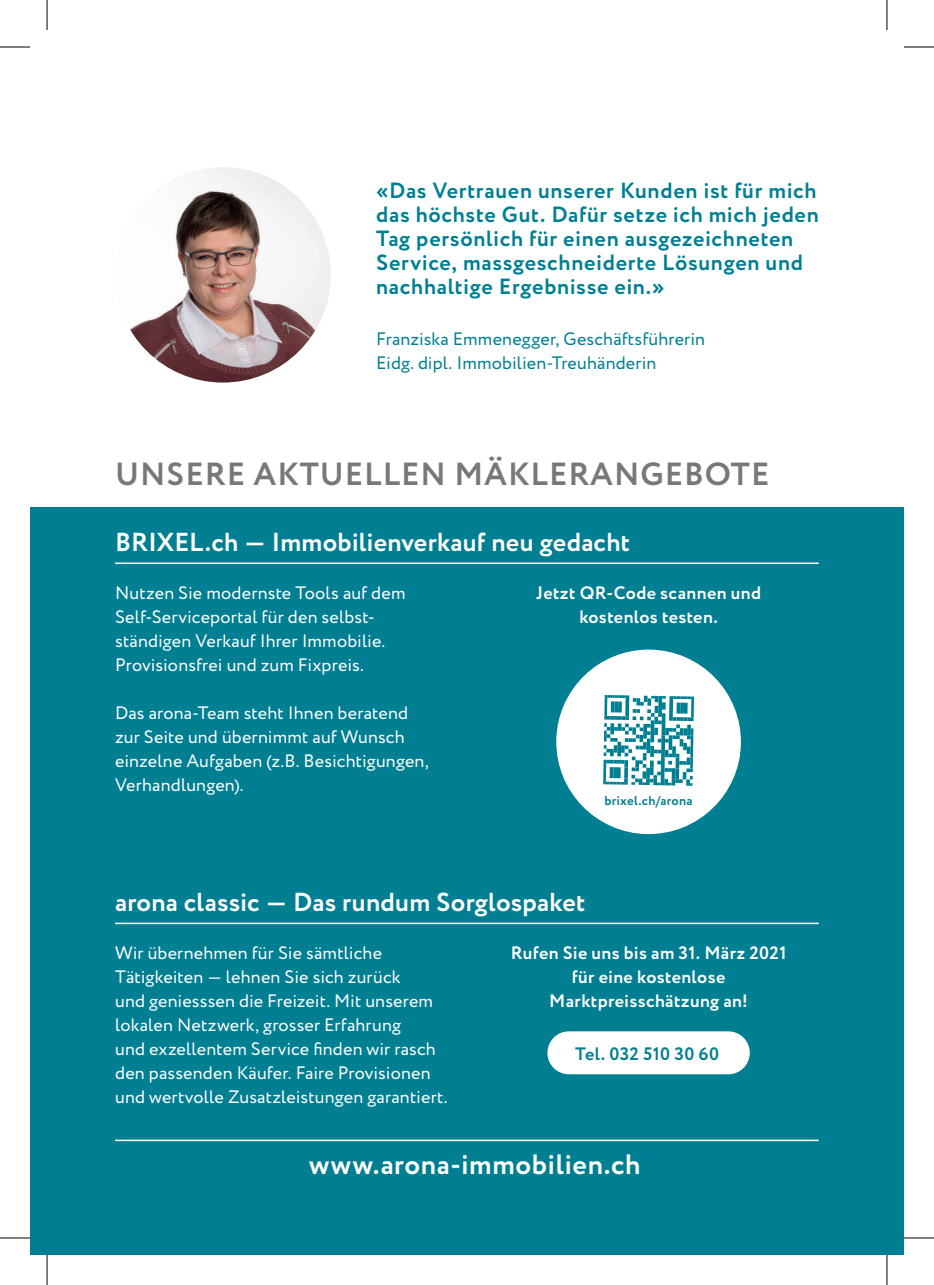
<style>
.page{position:relative;width:934px;height:1285px;background:#fff}
.page>*{position:absolute;margin:0;border:0;box-sizing:border-box;transform-origin:0 0}
.t1{font:700 32px "Circe";letter-spacing:.03em;color:#76787b}
.t2{font:700 28px "Circe";letter-spacing:.02em;color:#fff}
.t3{font:700 26px "Circe";letter-spacing:.005em;color:#fff}
.t4{font:700 22px/24px "Circe";letter-spacing:.03em;color:#007e92}
.t5{font:18px/24px "Circe";letter-spacing:.01em;color:#fff}
.t6{font:700 18px/24px "Circe";letter-spacing:.02em;color:#fff;text-align:center}
.t7{font:18px/24px "Circe";letter-spacing:.01em;color:#007e92}
.t8{font:700 18px "Circe";letter-spacing:.02em;color:#007e92}
.t9{font:700 13px "Circe";letter-spacing:.02em;color:#007e92}
</style>
<div class="page">
<div style="left:30px;top:507px;width:873px;height:748px;background:#007e92"></div>
<hr style="left:115px;top:1139px;width:703px;height:2px;background:#fff">
<img style="left:115px;top:167px;width:215px;height:215px;border-radius:108px">
<hr style="left:115px;top:562px;width:703px;height:2px;background:#fff">
<hr style="left:115px;top:922px;width:703px;height:2px;background:#fff">
<svg style="left:556px;top:649px;width:185px;height:186px"></svg>
<div style="left:547px;top:1031px;width:202px;height:43px;background:#fff;border-radius:21px"></div>
<hr style="left:0;top:47px;width:30px;height:1px;background:#000">
<hr style="left:903px;top:47px;width:30px;height:1px;background:#000">
<hr style="left:0;top:1237px;width:30px;height:1px;background:#000">
<hr style="left:903px;top:1237px;width:30px;height:1px;background:#000">
<hr style="left:47px;top:0;width:1px;height:30px;background:#000">
<hr style="left:47px;top:1255px;width:1px;height:30px;background:#000">
<hr style="left:886px;top:0;width:1px;height:30px;background:#000">
<hr style="left:886px;top:1255px;width:1px;height:30px;background:#000">
<p class="t4" style="left:376px;top:179px;width:444px">«Das Vertrauen unserer Kunden ist für mich das höchste Gut. Dafür setze ich mich jeden Tag persönlich für einen ausgezeichneten Service, massgeschneiderte Lösungen und nachhaltige Ergebnisse ein.»</p>
<p class="t7" style="left:376px;top:327px;width:330px">Franziska Emmenegger, Geschäftsführerin<br>Eidg. dipl. Immobilien-Treuhänderin</p>
<h1 class="t1" style="left:115px;top:452px;width:655px">UNSERE AKTUELLEN MÄKLERANGEBOTE</h1>
<h3 class="t3" style="left:115px;top:525px;width:516px">BRIXEL.ch — Immobilienverkauf neu gedacht</h3>
<p class="t5" style="left:115px;top:581px;width:292px">Nutzen Sie modernste Tools auf dem Self-Serviceportal für den selbst&shy;ständigen Verkauf Ihrer Immobilie.<br>Provisionsfrei und zum Fixpreis.</p>
<p class="t5" style="left:115px;top:701px;width:315px">Das arona-Team steht Ihnen beratend zur Seite und übernimmt auf Wunsch einzelne Aufgaben (z.B. Besichtigungen,<br>Verhandlungen).</p>
<p class="t6" style="left:536px;top:582px;width:226px">Jetzt QR-Code scannen und kostenlos testen.</p>
<p class="t9" style="left:604px;top:791px;width:90px">brixel.ch/arona</p>
<h3 class="t3" style="left:115px;top:885px;width:472px">arona classic — Das rundum Sorglospaket</h3>
<p class="t5" style="left:115px;top:941px;width:334px">Wir übernehmen für Sie sämtliche Tätigkeiten — lehnen Sie sich zurück<br>und geniesssen die Freizeit. Mit unserem lokalen Netzwerk, grosser Erfahrung<br>und exzellentem Service finden wir rasch den passenden Käufer. Faire Provisionen und wertvolle Zusatzleistungen garantiert.</p>
<p class="t6" style="left:510px;top:942px;width:277px">Rufen Sie uns bis am 31. März 2021 für eine kostenlose<br>Marktpreisschätzung an!</p>
<p class="t8" style="left:575px;top:1041px;width:145px">Tel. 032 510 30 60</p>
<h2 class="t2" style="left:309px;top:1146px;width:333px">www.arona-immobilien.ch</h2>
</div>
